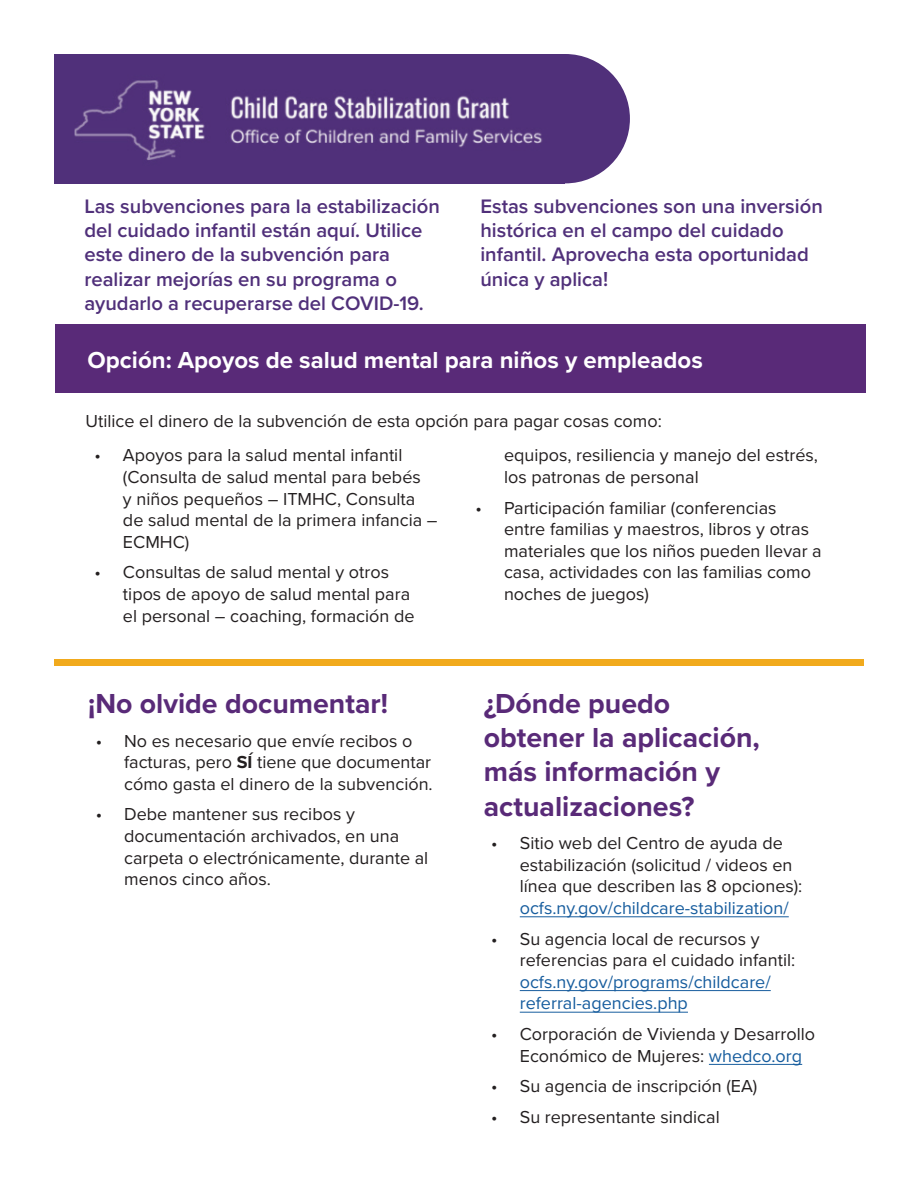
<style>
.page{position:relative;width:918px;height:1188px;background:#fff}
.page>*{position:absolute;margin:0;border:0;box-sizing:border-box;transform-origin:0 0}
.t1{font:700 28.5px/34.2px "Proxima Nova";color:#592a78}
.t2{font:700 24px "Proxima Nova";color:#fff}
.t3{font:600 20.25px/24.3px "Proxima Nova";color:#50307a}
.t4{font:18px/21.6px "Proxima Nova";color:#231f20}
.t5{font:18px/21.6px "Proxima Nova";color:#175d9e}
.s1{font-size:21px}
.s2{font-weight:700}
.s3{color:#175d9e}
</style>
<div class="page">
<div style="left:501px;top:54px;width:129px;height:129px;background:#50307a;border-radius:50%"></div>
<div style="left:54px;top:54px;width:511px;height:130px;background:#50307a"></div>
<img style="left:74px;top:80px;width:468px;height:80px">
<div style="left:54px;top:659px;width:810px;height:7px;background:#f1aa1d"></div>
<hr style="left:520px;top:916px;width:269px;height:1px;background:#175d9e">
<hr style="left:520px;top:990px;width:251px;height:1px;background:#175d9e">
<hr style="left:520px;top:1012px;width:168px;height:1px;background:#175d9e">
<hr style="left:709px;top:1064px;width:93px;height:1px;background:#175d9e">
<div style="left:55px;top:324px;width:810px;height:68px;background:#592a78"></div>
<p class="t3" style="left:84px;top:193px;width:357px">Las subvenciones para la estabilización del cuidado infantil están aquí. Utilice este dinero de la subvención para realizar mejorías en su programa o ayudarlo a recuperarse del COVID-19.</p>
<p class="t3" style="left:480px;top:193px;width:344px">Estas subvenciones son una inversión histórica en el campo del cuidado infantil. Aprovecha esta oportunidad única y aplica<span class="s1">!</span></p>
<h2 class="t2" style="left:88px;top:342px;width:617px">Opción: Apoyos de salud mental para niños y empleados</h2>
<p class="t4" style="left:86px;top:410px;width:578px">Utilice el dinero de la subvención de esta opción para pagar cosas como:</p>
<p class="t4" style="left:123px;top:444px;width:316px;text-indent:-28px">• Apoyos para la salud mental infantil (Consulta de salud mental para bebés<br>y niños pequeños – ITMHC, Consulta de salud mental de la primera infancia –<br>ECMHC)</p>
<p class="t4" style="left:123px;top:561px;width:293px;text-indent:-28px">• Consultas de salud mental y otros tipos de apoyo de salud mental para el personal – coaching, formación de</p>
<h1 class="t1" style="left:88px;top:686px;width:301px">¡No olvide documentar!</h1>
<p class="t4" style="left:124px;top:729px;width:310px;text-indent:-28px">• No es necesario que envíe recibos o facturas, pero <span class="s2">SÍ</span> tiene que documentar cómo gasta el dinero de la subvención.</p>
<p class="t4" style="left:124px;top:803px;width:306px;text-indent:-28px">• Debe mantener sus recibos y documentación archivados, en una carpeta o electrónicamente, durante al menos cinco años.</p>
<p class="t4" style="left:504px;top:444px;width:316px">equipos, resiliencia y manejo del estrés, los patronas de personal</p>
<p class="t4" style="left:504px;top:496px;width:319px;text-indent:-28px">• Participación familiar (conferencias entre familias y maestros, libros y otras materiales que los niños pueden llevar a casa, actividades con las familias como noches de juegos)</p>
<h1 class="t1" style="left:484px;top:686px;width:278px">¿Dónde puedo obtener la aplicación, más información y actualizaciones?</h1>
<p class="t4" style="left:520px;top:832px;width:284px;text-indent:-28px">• Sitio web del Centro de ayuda de estabilización (solicitud / videos en línea que describen las 8 opciones):</p>
<p class="t5" style="left:520px;top:896px;width:270px">ocfs.ny.gov/childcare-stabilization/</p>
<p class="t4" style="left:520px;top:927px;width:277px;text-indent:-28px">• Su agencia local de recursos y referencias para el cuidado infantil:</p>
<p class="t5" style="left:520px;top:970px;width:252px">ocfs.ny.gov/programs/childcare/ referral-agencies.php</p>
<p class="t4" style="left:520px;top:1022px;width:297px;text-indent:-28px">• Corporación de Vivienda y Desarrollo<br>Económico de Mujeres: <span class="s3">whedco.org</span></p>
<p class="t4" style="left:491px;top:1075px;width:268px">• Su agencia de inscripción (EA)</p>
<p class="t4" style="left:491px;top:1105px;width:230px">• Su representante sindical</p>
</div>
